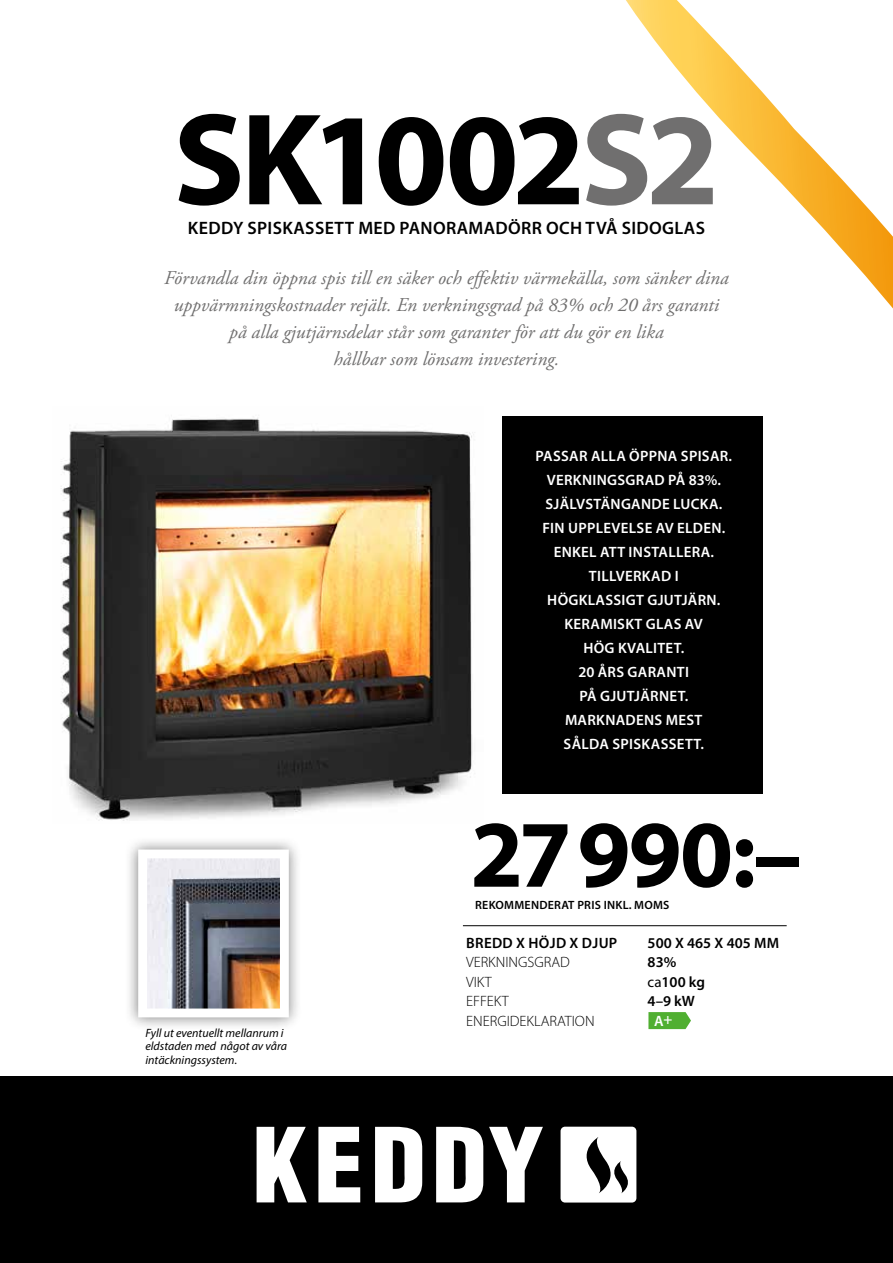
<style>
.page{position:relative;width:893px;height:1263px;background:#fff}
.page>*{position:absolute;margin:0;border:0;box-sizing:border-box;transform-origin:0 0}
.t1{font:700 132px "Myriad Pro";letter-spacing:-.045em;color:#000}
.t2{font:700 96px "Myriad Pro";letter-spacing:-.02em;color:#000}
.t3{font:italic 19.5px/27px "Adobe Garamond Pro";color:#706f6f;text-align:center}
.t4{font:600 18px "Myriad Pro";letter-spacing:.02em;color:#000}
.t5{font:600 15px/24px "Myriad Pro";letter-spacing:.02em;color:#fff;text-align:center}
.t6{font:600 15px "Myriad Pro";letter-spacing:.01em;color:#000}
.t7{font:300 15px "Myriad Pro";color:#000}
.t8{font:italic 12px/13.5px "Myriad Pro";color:#000}
.t9{font:600 12px "Myriad Pro";letter-spacing:.02em;color:#000}
.s1{color:#706f6f}
.s2{font-weight:400}
</style>
<div class="page">
<svg style="left:626px;top:0;width:267px;height:309px"></svg>
<div style="left:0;top:1076px;width:893px;height:187px;background:#000"></div>
<svg style="left:257px;top:1127px;width:50px;height:75px"></svg>
<svg style="left:318px;top:1127px;width:42px;height:75px"></svg>
<svg style="left:375px;top:1127px;width:47px;height:75px"></svg>
<svg style="left:436px;top:1127px;width:47px;height:75px"></svg>
<svg style="left:489px;top:1127px;width:54px;height:75px"></svg>
<svg style="left:561px;top:1127px;width:75px;height:75px;background:#d7d7d7"></svg>
<div style="left:503px;top:416px;width:260px;height:377px;background:#000"></div>
<div style="left:125px;top:836px;width:177px;height:195px;background:#000;opacity:.5"></div>
<img style="left:148px;top:859px;width:131px;height:148px">
<div style="left:138px;top:849px;width:151px;height:168px;border:9px solid #fff"></div>
<img style="left:61px;top:418px;width:413px;height:403px">
<hr style="left:463px;top:925px;width:324px;height:1px;background:#000">
<svg style="left:648px;top:1012px;width:43px;height:17px"></svg>
<h1 class="t1" style="left:173px;top:74px;width:548px">SK1002<span class="s1">S2</span></h1>
<p class="t4" style="left:188px;top:216px;width:519px">KEDDY SPISKASSETT MED PANORAMADÖRR OCH TVÅ SIDOGLAS</p>
<p class="t3" style="left:164px;top:265px;width:566px">Förvandla din öppna spis till en säker och effektiv värmekälla, som sänker dina uppvärmningskostnader rejält. En verkningsgrad på 83% och 20 års garanti på alla gjutjärnsdelar står som garanter för att du gör en lika<br>hållbar som lönsam investering.</p>
<p class="t5" style="left:536px;top:444px;width:198px">PASSAR ALLA ÖPPNA SPISAR.<br>VERKNINGSGRAD PÅ 83%.<br>SJÄLVSTÄNGANDE LUCKA.<br>FIN UPPLEVELSE AV ELDEN.<br>ENKEL ATT INSTALLERA.<br>TILLVERKAD I<br>HÖGKLASSIGT GJUTJÄRN.<br>KERAMISKT GLAS AV<br>HÖG KVALITET.<br>20 ÅRS GARANTI<br>PÅ GJUTJÄRNET.<br>MARKNADENS MEST<br>SÅLDA SPISKASSETT.</p>
<h2 class="t2" style="left:470px;top:792px;width:333px">27990:–</h2>
<p class="t8" style="left:145px;top:1026px;width:143px">Fyll ut eventuellt mellanrum i eldstaden med något av våra intäckningssystem.</p>
<p class="t9" style="left:475px;top:897px;width:196px">REKOMMENDERAT PRIS INKL. MOMS</p>
<p class="t6" style="left:466px;top:933px;width:153px">BREDD X HÖJD X DJUP</p>
<p class="t6" style="left:648px;top:933px;width:133px">500 X 465 X 405 MM</p>
<p class="t7" style="left:466px;top:953px;width:105px">VERKNINGSGRAD</p>
<p class="t6" style="left:648px;top:952px;width:30px">83%</p>
<p class="t7" style="left:466px;top:972px;width:27px">VIKT</p>
<p class="t6" style="left:648px;top:972px;width:59px"><span class="s2">ca</span>100 kg</p>
<p class="t7" style="left:466px;top:992px;width:44px">EFFEKT</p>
<p class="t6" style="left:648px;top:991px;width:49px">4–9 kW</p>
<p class="t7" style="left:466px;top:1011px;width:130px">ENERGIDEKLARATION</p>
<p class="t5" style="left:654px;top:1008px;width:20px">A+</p>
</div>
